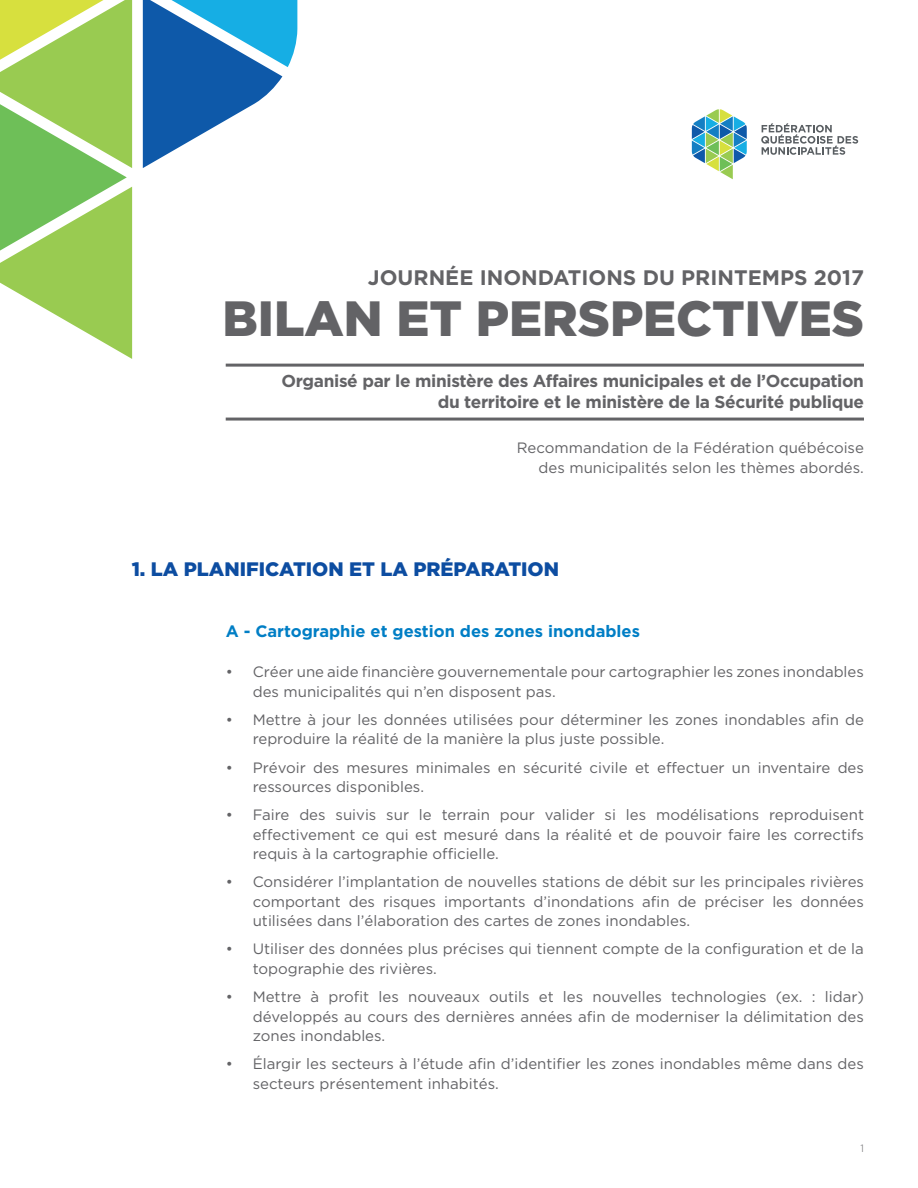
<style>
.page{position:relative;width:918px;height:1188px;background:#fff}
.page>*{position:absolute;margin:0;border:0;box-sizing:border-box;transform-origin:0 0}
.t1{font:900 49.5px "Gotham";color:#636366}
.t2{font:700 21px "Gotham";color:#636366}
.t3{font:900 19.5px "Gotham";color:#0d4da1}
.t4{font:700 17.25px/20.7px "Gotham";letter-spacing:-.02em;color:#636366;text-align:right}
.t5{font:700 16.5px "Gotham";color:#007ec5}
.t6{font:15px/19.5px "Gotham";color:#636366}
.t7{font:300 10.5px "Gotham";color:#636366}
</style>
<div class="page">
<svg style="left:132px;top:0;width:176px;height:367px"></svg>
<svg style="left:143px;top:0;width:154px;height:168px"></svg>
<svg style="left:0;top:0;width:132px;height:359px"></svg>
<svg style="left:691px;top:109px;width:56px;height:71px"></svg>
<svg style="left:761px;top:123px;width:97px;height:32px"></svg>
<hr style="left:226px;top:364px;width:638px;height:3px;background:#636366">
<hr style="left:226px;top:418px;width:638px;height:3px;background:#636366">
<p class="t2" style="left:368px;top:265px;width:498px">JOURNÉE INONDATIONS DU PRINTEMPS 2017</p>
<p class="t1" style="left:222px;top:290px;width:643px">BILAN ET PERSPECTIVES</p>
<p class="t4" style="left:282px;top:370px;width:584px">Organisé par le ministère des Affaires municipales et de l’Occupation du territoire et le ministère de la Sécurité publique</p>
<p class="t6" style="left:517px;top:438px;width:349px;text-align:right">Recommandation de la Fédération québécoise des municipalités selon les thèmes abordés.</p>
<p class="t3" style="left:132px;top:558px;width:429px">1. LA PLANIFICATION ET LA PRÉPARATION</p>
<p class="t5" style="left:226px;top:622px;width:416px">A - Cartographie et gestion des zones inondables</p>
<p class="t6" style="left:253px;top:662px;width:613px;text-indent:-27px">• Créer une aide financière gouvernementale pour cartographier les zones inondables des municipalités qui n’en disposent pas.</p>
<p class="t6" style="left:253px;top:710px;width:613px;text-indent:-27px">• Mettre à jour les données utilisées pour déterminer les zones inondables afin de reproduire la réalité de la manière la plus juste possible.</p>
<p class="t6" style="left:253px;top:757px;width:613px;text-indent:-27px">• Prévoir des mesures minimales en sécurité civile et effectuer un inventaire des ressources disponibles.</p>
<p class="t6" style="left:253px;top:805px;width:613px;text-align:justify;text-indent:-27px">• Faire des suivis sur le terrain pour valider si les modélisations reproduisent effectivement ce qui est mesuré dans la réalité et de pouvoir faire les correctifs requis à la cartographie officielle.</p>
<p class="t6" style="left:253px;top:872px;width:613px;text-align:justify;text-indent:-27px">• Considérer l’implantation de nouvelles stations de débit sur les principales rivières comportant des risques importants d’inondations afin de préciser les données utilisées dans l’élaboration des cartes de zones inondables.</p>
<p class="t6" style="left:253px;top:939px;width:613px;text-indent:-27px">• Utiliser des données plus précises qui tiennent compte de la configuration et de la topographie des rivières.</p>
<p class="t6" style="left:253px;top:987px;width:613px;text-align:justify;text-indent:-27px">• Mettre à profit les nouveaux outils et les nouvelles technologies (ex. : lidar) développés au cours des dernières années afin de moderniser la délimitation des zones inondables.</p>
<p class="t6" style="left:253px;top:1054px;width:613px;text-indent:-27px">• Élargir les secteurs à l’étude afin d’identifier les zones inondables même dans des secteurs présentement inhabités.</p>
<p class="t7" style="left:860px;top:1143px;width:5px">1</p>
</div>
